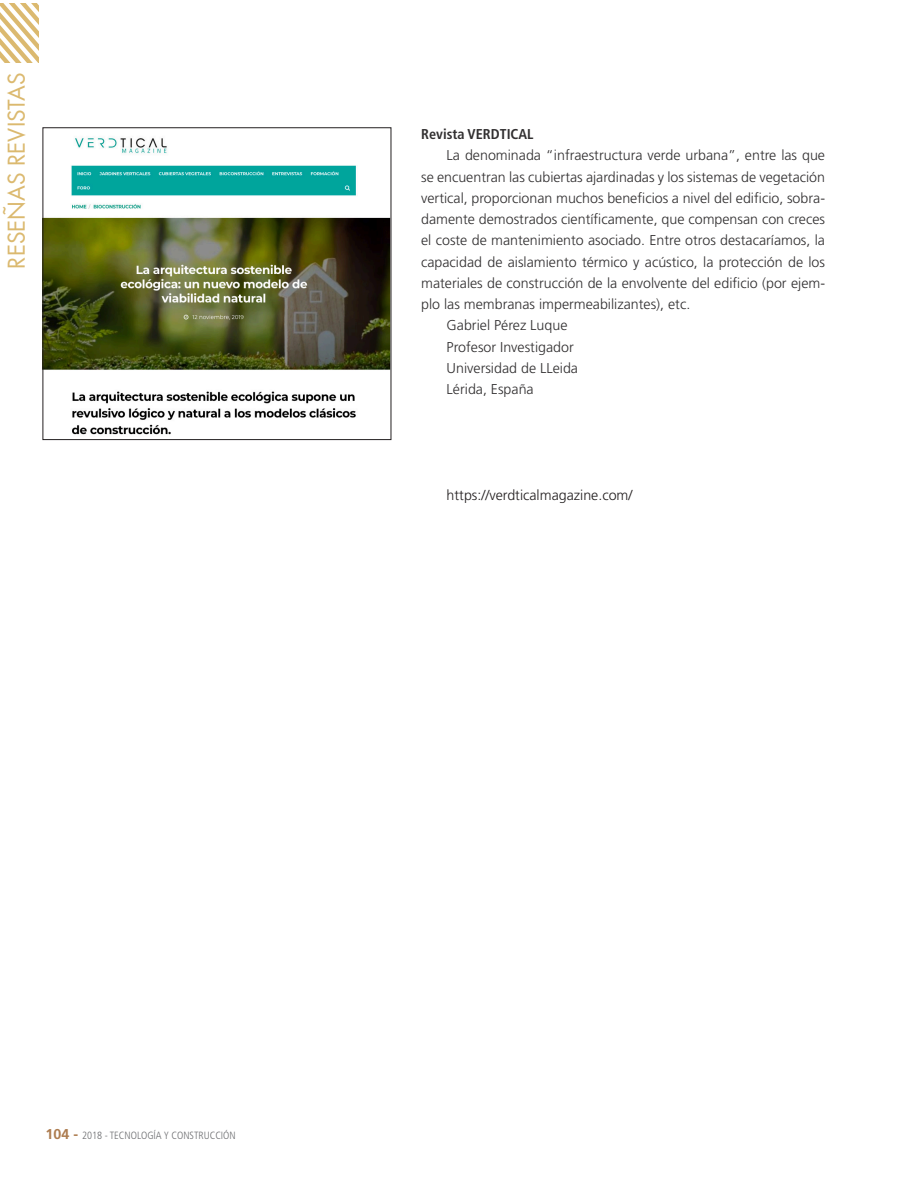
<style>
.page{position:relative;width:918px;height:1188px;background:#fff}
.page>*{position:absolute;margin:0;border:0;box-sizing:border-box;transform-origin:0 0}
.t1{font:22.5px "Futura";color:#dbb96f}
.Mancha{font:300 14.25px/21.3px "Frutiger";color:#312f30;text-align:justify}
.Mancha-2{font:300 14.25px "Frutiger";color:#231f20}
.Mancha-3{font:700 condensed 14.25px "Frutiger";color:#312f30}
.t2{font:300 condensed 10.5px "Frutiger";color:#6c6d70}
.s1{font-weight:700;font-stretch:normal;font-size:14.25px;color:#ad7c4f}
</style>
<div class="page">
<svg style="left:0;top:3px;width:39px;height:60px"></svg>
<img style="left:45px;top:138px;width:344px;height:297px">
<div style="left:43px;top:128px;width:348px;height:312px;border:1px solid #231f20"></div>
<p class="t1" style="left:2px;top:269px;width:198px;rotate:-90deg">RESEÑAS REVISTAS</p>
<p class="Mancha-3" style="left:421px;top:126px;width:114px">Revista VERDTICAL</p>
<p class="Mancha" style="left:421px;top:145px;width:405px;text-indent:26px">La denominada “infraestructura verde urbana”, entre las que se encuentran las cubiertas ajardinadas y los sistemas de vegetación vertical, proporcionan muchos beneficios a nivel del edificio, sobra&shy;damente demostrados científicamente, que compensan con creces el coste de mantenimiento asociado. Entre otros destacaríamos, la capacidad de aislamiento térmico y acústico, la protección de los materiales de construcción de la envolvente del edificio (por ejem&shy;plo las membranas impermeabilizantes), etc.</p>
<p class="Mancha" style="left:447px;top:315px;width:122px">Gabriel Pérez Luque</p>
<p class="Mancha" style="left:447px;top:336px;width:129px">Profesor Investigador</p>
<p class="Mancha" style="left:447px;top:357px;width:133px">Universidad de LLeida</p>
<p class="Mancha" style="left:447px;top:379px;width:89px">Lérida, España</p>
<p class="Mancha-2" style="left:447px;top:487px;width:187px">https://verdticalmagazine.com/</p>
<p class="t2" style="left:46px;top:1130px;width:192px"><span class="s1">104 -</span> 2018 - TECNOLOGÍA Y CONSTRUCCIÓN</p>
</div>
